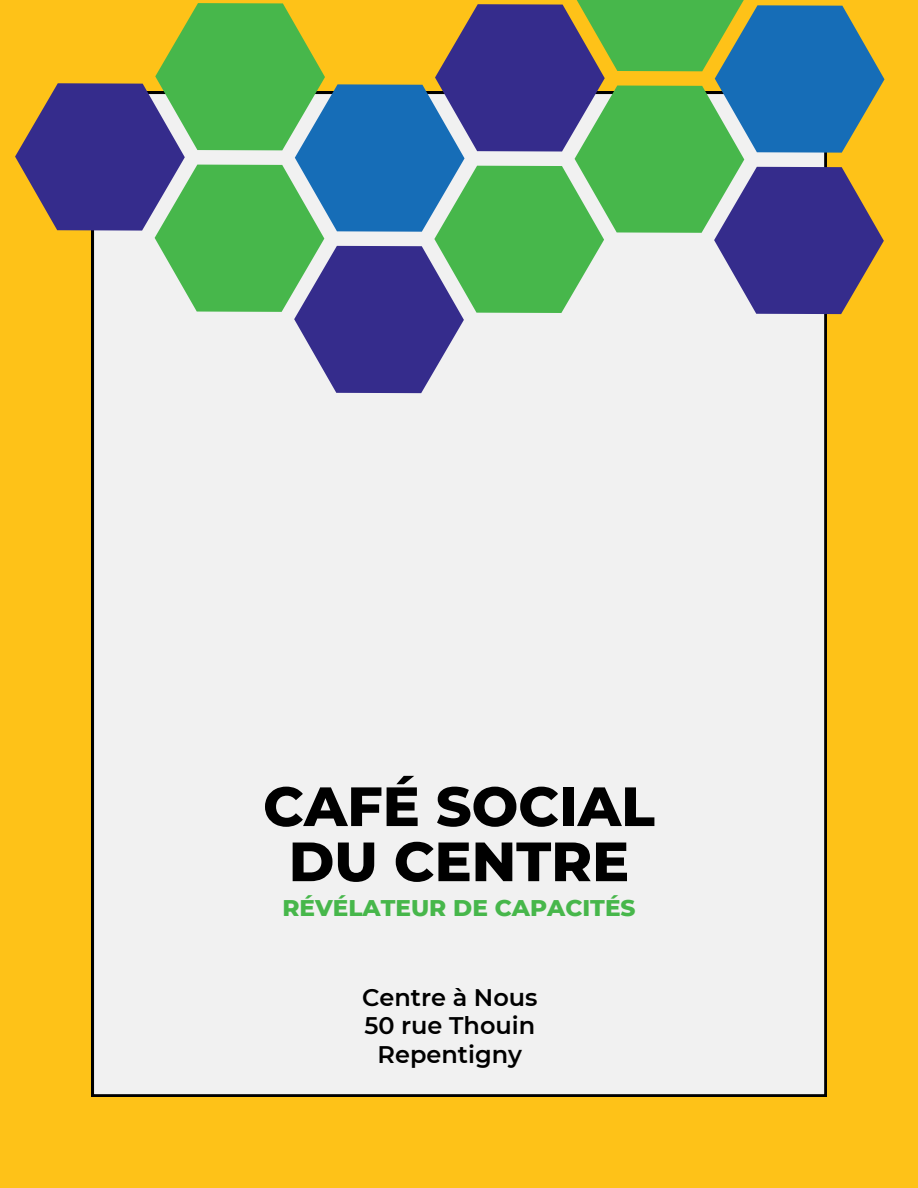
<style>
.page{position:relative;width:918px;height:1188px;background:#fec218}
.page>*{position:absolute;margin:0;border:0;box-sizing:border-box;transform-origin:0 0}
.t1{font:800 55.2px/55.2px "Montserrat";color:#000;text-align:center}
.t2{font:600 24px/28.2px "Montserrat";color:#000;text-align:center}
.t3{font:800 23.25px "Montserrat";color:#47b74b}
</style>
<div class="page">
<div style="left:92px;top:393px;width:734px;height:703px;background:#f1f1f1"></div>
<svg style="left:15px;top:0;width:870px;height:393px"></svg>
<h1 class="t1" style="left:263px;top:779px;width:393px">CAFÉ SOCIAL<br>DU CENTRE</h1>
<p class="t3" style="left:282px;top:894px;width:355px">RÉVÉLATEUR DE CAPACITÉS</p>
<p class="t2" style="left:362px;top:984px;width:177px">Centre à Nous<br>50 rue Thouin<br>Repentigny</p>
</div>
